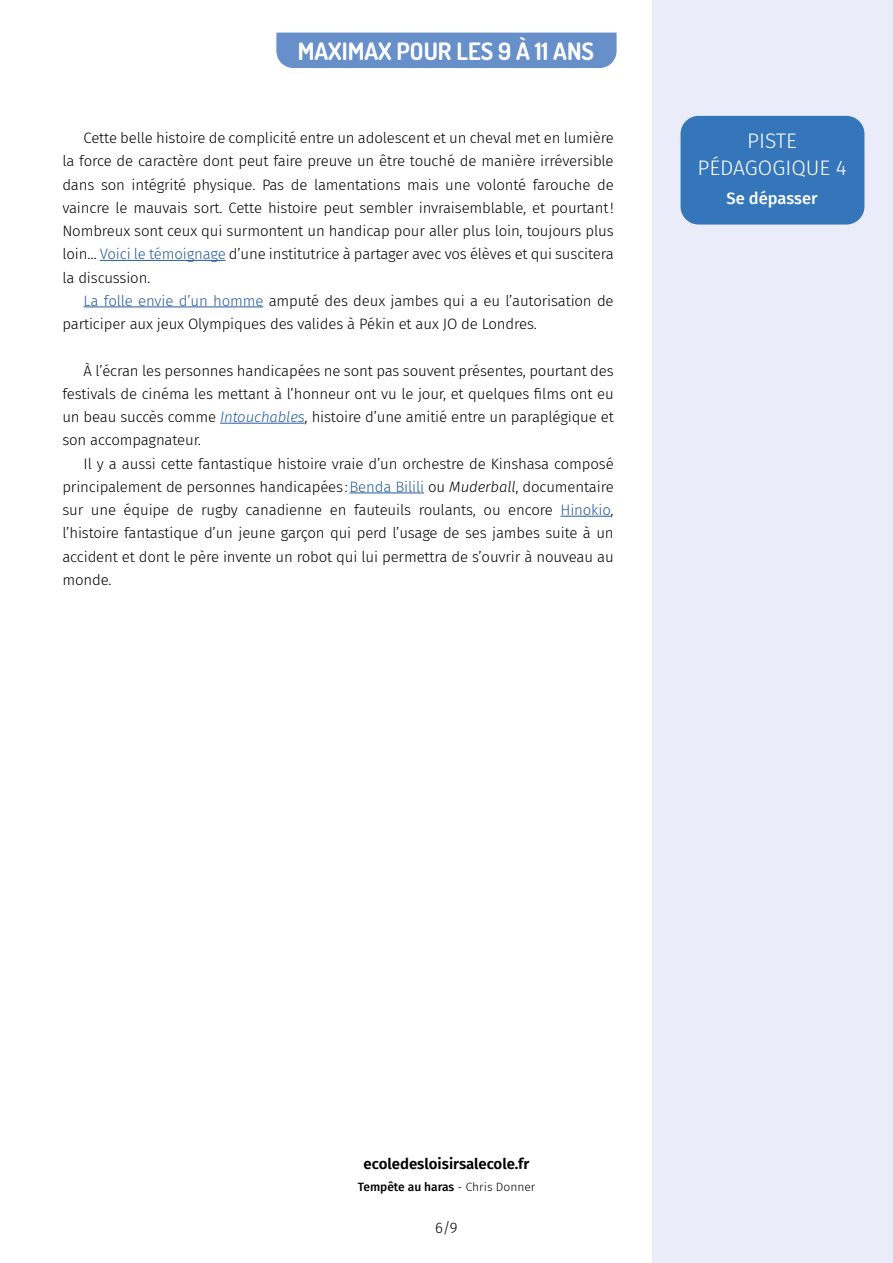
<style>
.page{position:relative;width:893px;height:1263px;background:#fff}
.page>*{position:absolute;margin:0;border:0;box-sizing:border-box;transform-origin:0 0}
.t1{font:700 24px "Dosis";color:#fff}
.t2{font:300 21px/27px "Fira Sans";color:#fff;text-align:center}
.t3{font:500 16.5px "Fira Sans";color:#fff}
.t4{font:300 15px/23.2px "Fira Sans";letter-spacing:-.01em;color:#000;text-align:justify}
.t5{font:600 15px "Fira Sans";color:#000}
.t6{font:500 12px "Fira Sans";color:#000}
.s1{color:#265b9b}
.s2{font-style:italic;color:#265b9b}
.s3{font-style:italic}
.s4{font-weight:300}
</style>
<div class="page">
<div style="left:652px;top:0;width:241px;height:1263px;background:#eaedf9"></div>
<div style="left:276px;top:33px;width:341px;height:35px;background:#678fca"></div>
<hr style="left:100px;top:260px;width:126px;height:1px;background:#265b9b">
<hr style="left:84px;top:307px;width:179px;height:1px;background:#265b9b">
<hr style="left:220px;top:423px;width:85px;height:1px;background:#265b9b">
<hr style="left:349px;top:493px;width:75px;height:1px;background:#265b9b">
<hr style="left:560px;top:516px;width:51px;height:1px;background:#265b9b">
<div style="left:680px;top:116px;width:184px;height:109px;background:#3576bb;border-radius:18px"></div>
<h1 class="t1" style="left:298px;top:35px;width:298px">MAXIMAX POUR LES 9 À 11 ANS</h1>
<p class="t4" style="left:62px;top:126px;width:553px;text-indent:21px">Cette belle histoire de complicité entre un adolescent et un cheval met en lumière la force de caractère dont peut faire preuve un être touché de manière irréversible dans son intégrité physique. Pas de lamentations mais une volonté farouche de vaincre le mauvais sort. Cette histoire peut sembler invraisemblable, et pourtant!<br>Nombreux sont ceux qui surmontent un handicap pour aller plus loin, toujours plus loin… <span class="s1">Voici le témoignage</span> d’une institutrice à partager avec vos élèves et qui suscitera la discussion.</p>
<p class="t4" style="left:62px;top:289px;width:553px;text-indent:21px"><span class="s1">La folle envie d’un homme</span> amputé des deux jambes qui a eu l’autorisation de participer aux jeux Olympiques des valides à Pékin et aux JO de Londres.</p>
<p class="t4" style="left:62px;top:359px;width:553px;text-indent:21px">À l’écran les personnes handicapées ne sont pas souvent présentes, pourtant des festivals de cinéma les mettant à l’honneur ont vu le jour, et quelques films ont eu un beau succès comme <span class="s2">Intouchables</span>, histoire d’une amitié entre un paraplégique et son accompagnateur.</p>
<p class="t4" style="left:62px;top:452px;width:553px;text-indent:21px">Il y a aussi cette fantastique histoire vraie d’un orchestre de Kinshasa composé principalement de personnes handicapées:<span class="s1">Benda Bilili</span> ou <span class="s3">Muderball</span>, documentaire sur une équipe de rugby canadienne en fauteuils roulants, ou encore <span class="s1">Hinokio</span>, l’histoire fantastique d’un jeune garçon qui perd l’usage de ses jambes suite à un accident et dont le père invente un robot qui lui permettra de s’ouvrir à nouveau au monde.</p>
<h2 class="t2" style="left:697px;top:127px;width:151px">PISTE<br>PÉDAGOGIQUE 4</h2>
<p class="t3" style="left:726px;top:185px;width:93px">Se dépasser</p>
<p class="t5" style="left:364px;top:1151px;width:167px">ecoledesloisirsalecole.fr</p>
<p class="t6" style="left:358px;top:1177px;width:179px">Tempête au haras <span class="s4">- Chris Donner</span></p>
<p class="t4" style="left:435px;top:1216px;width:24px">6/9</p>
</div>
